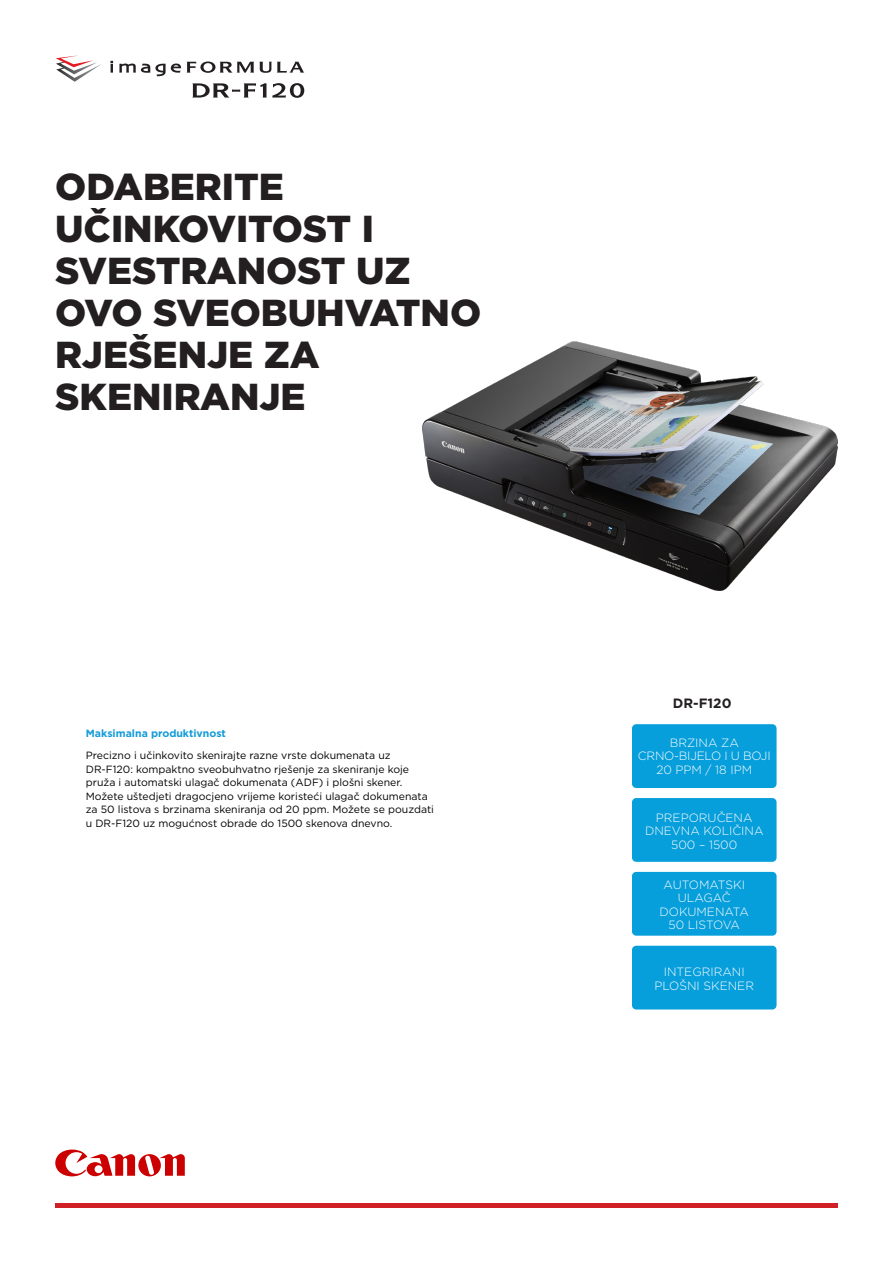
<style>
.page{position:relative;width:893px;height:1263px;background:#fff}
.page>*{position:absolute;margin:0;border:0;box-sizing:border-box;transform-origin:0 0}
.COVER_HEADER_MEDIUM{font:900 37.5px/42px "Gotham";color:#231f20}
.SUBHEAD{font:700 13.5px "Gotham";color:#231f20}
.COVER_HEADER_SMALL{font:300 12px/13.5px "Gotham";color:#fff;text-align:center}
.SUBHEAD-2{font:10.5px/13.5px "Gotham";color:#000001}
.SUBHEAD-3{font:700 10.5px "Gotham";color:#149bd8}
</style>
<div class="page">
<div style="left:55px;top:1203px;width:783px;height:5px;background:#cf2026"></div>
<svg style="left:55px;top:1149px;width:130px;height:27px"></svg>
<div style="left:632px;top:724px;width:144px;height:64px;background:#069edb;border-radius:4px"></div>
<div style="left:632px;top:798px;width:144px;height:64px;background:#069edb;border-radius:4px"></div>
<div style="left:632px;top:872px;width:144px;height:64px;background:#069edb;border-radius:4px"></div>
<div style="left:632px;top:946px;width:144px;height:63px;background:#069edb;border-radius:4px"></div>
<img style="left:423px;top:341px;width:415px;height:250px">
<svg style="left:56px;top:62px;width:45px;height:20px"></svg>
<svg style="left:110px;top:61px;width:3px;height:12px"></svg>
<svg style="left:119px;top:62px;width:185px;height:14px"></svg>
<svg style="left:192px;top:83px;width:112px;height:15px"></svg>
<p class="COVER_HEADER_MEDIUM" style="left:55px;top:165px;width:427px">ODABERITE<br>UČINKOVITOST I<br>SVESTRANOST UZ<br>OVO SVEOBUHVATNO<br>RJEŠENJE ZA<br>SKENIRANJE</p>
<p class="SUBHEAD-3" style="left:86px;top:726px;width:142px">Maksimalna produktivnost</p>
<p class="SUBHEAD-2" style="left:86px;top:748px;width:350px">Precizno i učinkovito skenirajte razne vrste dokumenata uz DR‑F120: kompaktno sveobuhvatno rješenje za skeniranje koje pruža i automatski ulagač dokumenata (ADF) i plošni skener.<br>Možete uštedjeti dragocjeno vrijeme koristeći ulagač dokumenata za 50 listova s brzinama skeniranja od 20 ppm. Možete se pouzdati u DR‑F120 uz mogućnost obrade do 1500 skenova dnevno.</p>
<p class="SUBHEAD" style="left:673px;top:694px;width:60px">DR-F120</p>
<p class="COVER_HEADER_SMALL" style="left:638px;top:735px;width:134px">BRZINA ZA<br>CRNO-BIJELO I U BOJI<br>20 PPM / 18 IPM</p>
<p class="COVER_HEADER_SMALL" style="left:645px;top:811px;width:120px">PREPORUČENA<br>DNEVNA KOLIČINA</p>
<p class="COVER_HEADER_SMALL" style="left:671px;top:838px;width:68px">500 – 1500</p>
<p class="COVER_HEADER_SMALL" style="left:659px;top:877px;width:91px">AUTOMATSKI<br>ULAGAČ<br>DOKUMENATA</p>
<p class="COVER_HEADER_SMALL" style="left:668px;top:918px;width:73px">50 LISTOVA</p>
<p class="COVER_HEADER_SMALL" style="left:654px;top:965px;width:101px">INTEGRIRANI<br>PLOŠNI SKENER</p>
</div>
